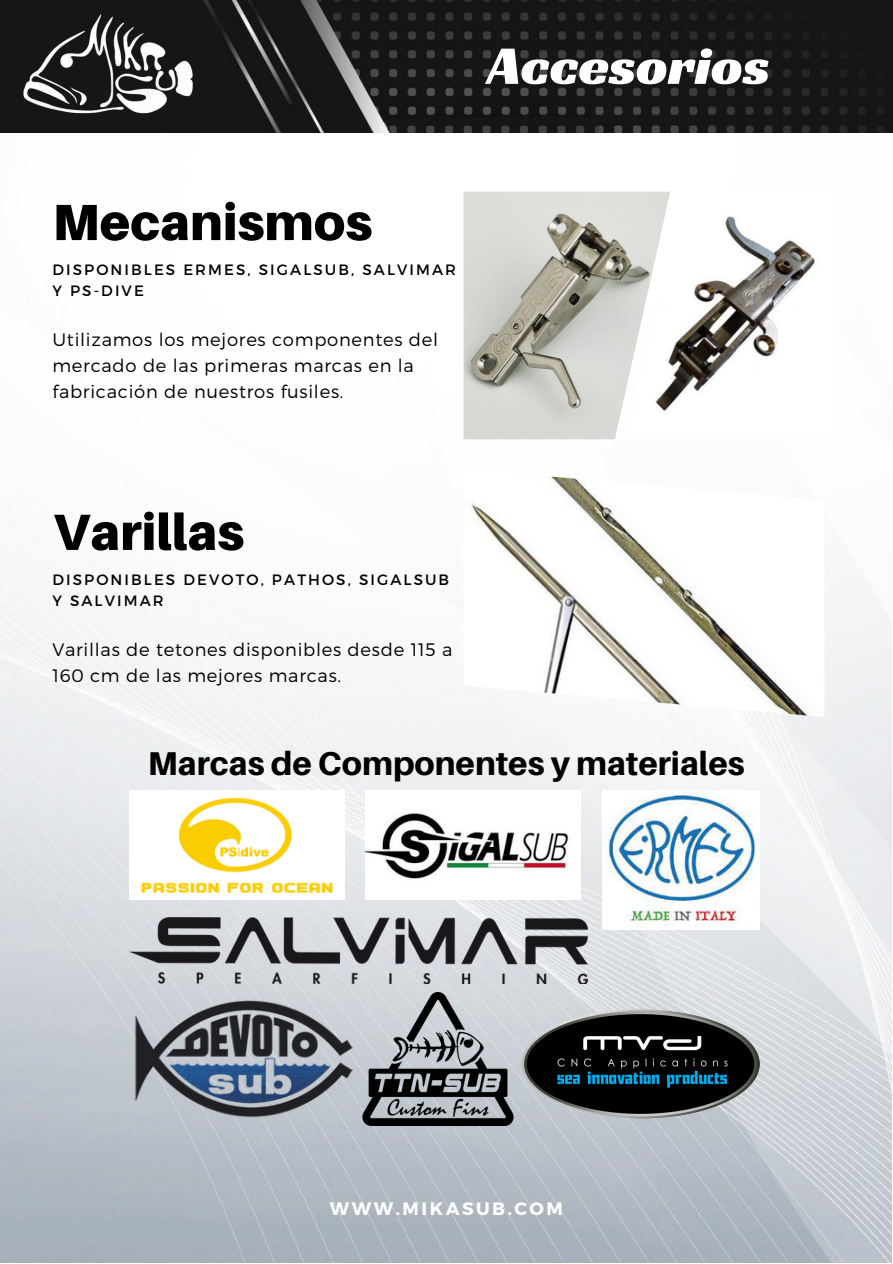
<style>
.page{position:relative;width:893px;height:1264px;background:#fff}
.page>*{position:absolute;margin:0;border:0;box-sizing:border-box;transform-origin:0 0}
.t1{font:55.5px "Racing Sans One";color:#fff}
.t2{font:900 51px "Aileron";color:#000}
.t3{font:800 33px "Aileron";color:#000}
.t4{font:300 18px/25.8px "Montserrat";letter-spacing:.04em;color:#000}
.t5{font:700 18px "Montserrat";letter-spacing:.14em;color:#fff}
.t6{font:15px/21.3px "Montserrat";letter-spacing:.14em;color:#000}
</style>
<div class="page">
<img style="left:0;top:132px;width:891px;height:1129px">
<img style="left:0;top:0;width:892px;height:132px">
<img style="left:12px;top:5px;width:190px;height:123px">
<img style="left:670px;top:191px;width:164px;height:248px">
<img style="left:463px;top:191px;width:207px;height:248px">
<img style="left:463px;top:469px;width:361px;height:248px">
<img style="left:129px;top:790px;width:215px;height:109px">
<img style="left:602px;top:790px;width:157px;height:139px">
<img style="left:129px;top:918px;width:458px;height:65px">
<img style="left:366px;top:790px;width:214px;height:109px">
<img style="left:129px;top:991px;width:230px;height:133px">
<img style="left:521px;top:1009px;width:238px;height:109px">
<img style="left:362px;top:992px;width:151px;height:133px">
<p class="t1" style="left:487px;top:30px;width:284px">Accesorios</p>
<p class="t2" style="left:52px;top:190px;width:321px">Mecanismos</p>
<p class="t6" style="left:52px;top:258px;width:405px">DISPONIBLES ERMES, SIGALSUB, SALVIMAR<br>Y PS-DIVE</p>
<p class="t4" style="left:52px;top:326px;width:387px">Utilizamos los mejores componentes del mercado de las primeras marcas en la fabricación de nuestros fusiles.</p>
<p class="t2" style="left:52px;top:500px;width:193px">Varillas</p>
<p class="t6" style="left:52px;top:568px;width:398px">DISPONIBLES DEVOTO, PATHOS, SIGALSUB<br>Y SALVIMAR</p>
<p class="t4" style="left:52px;top:635px;width:401px">Varillas de tetones disponibles desde 115 a<br>160 cm de las mejores marcas.</p>
<p class="t3" style="left:148px;top:742px;width:598px">Marcas de Componentes y materiales</p>
<p class="t5" style="left:330px;top:1196px;width:235px">WWW.MIKASUB.COM</p>
</div>
